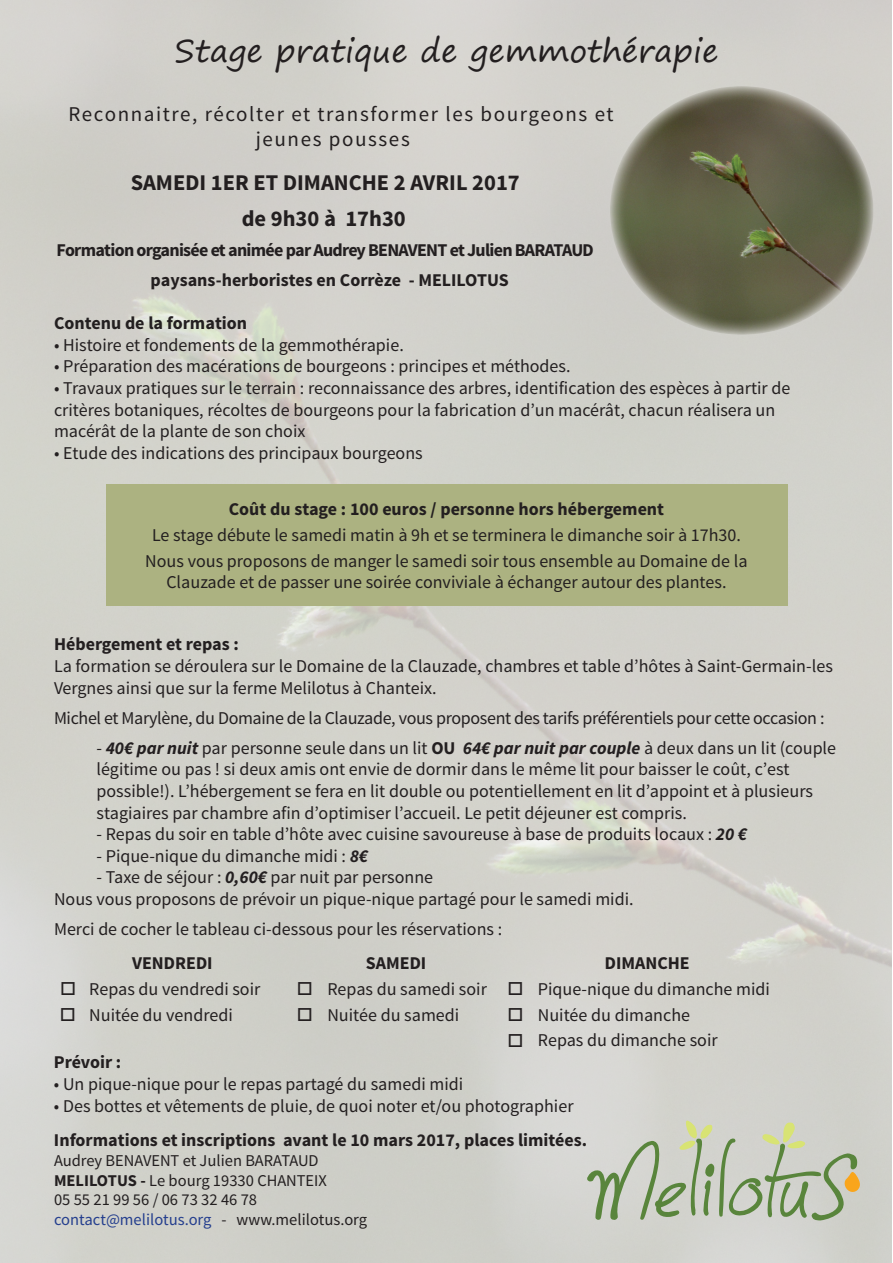
<style>
.page{position:relative;width:893px;height:1263px;background:#fff}
.page>*{position:absolute;margin:0;border:0;box-sizing:border-box;transform-origin:0 0}
.t1{font:31.5px "Segoe Print";color:#231f20}
.t2{font:700 22.5px/35.5px "Source Sans Pro";color:#231f20;text-align:center}
.t3{font:21px/25.2px "Source Sans Pro";letter-spacing:.075em;color:#231f20}
.t4{font:18px/21.6px "Source Sans Pro";color:#231f20}
.t5{font:700 18px "Source Sans Pro";color:#231f20}
.t6{font:18px "Source Sans Pro";letter-spacing:-.02em;color:#231f20}
.t7{font:700 18px "Source Sans Pro";letter-spacing:-.04em;color:#231f20}
.t8{font:16.5px/19.8px "Source Sans Pro";color:#231f20}
.t9{font:700 16.5px "Source Sans Pro";color:#231f20}
.s1{font-weight:700;font-style:italic}
.s2{font-weight:700}
.s3{color:#253f8e}
</style>
<div class="page">
<div style="left:106px;top:484px;width:681px;height:121px;background:#acb281"></div>
<img style="left:610px;top:86px;width:263px;height:249px">
<svg style="left:587px;top:1120px;width:273px;height:100px;background:#bfc6b2"></svg>
<h1 class="t1" style="left:174px;top:22px;width:546px">Stage pratique de gemmothérapie</h1>
<p class="t3" style="left:256px;top:102px;width:359px;text-indent:-187px">Reconnaitre, récolter et transformer les bourgeons et jeunes pousses</p>
<p class="t2" style="left:131px;top:166px;width:391px">samedi 1er et dimanche 2 avril 2017 de 9h30 à 17h30</p>
<p class="t7" style="left:57px;top:238px;width:333px">Formation organisée et animée par Audrey BENAVENT</p>
<p class="t5" style="left:450px;top:238px;width:86px">et Julien BARATA</p>
<p class="t5" style="left:571px;top:238px;width:22px">UD</p>
<p class="t5" style="left:151px;top:268px;width:278px">paysans-herboristes en Corrèze - MELIL</p>
<p class="t5" style="left:465px;top:268px;width:44px">OTUS</p>
<p class="t5" style="left:54px;top:312px;width:195px">Contenu de la formation</p>
<p class="t4" style="left:54px;top:334px;width:351px">• Histoire et fondements de la gemmothérapie.</p>
<p class="t4" style="left:54px;top:356px;width:518px">• Préparation des macérations de bourgeons : principes et méthodes.</p>
<p class="t4" style="left:54px;top:377px;width:738px">• Travaux pratiques sur le terrain : reconnaissance des arbres, identification des espèces à partir de critères botaniques, récoltes de bourgeons pour la fabrication d’un macérât, chacun réalisera un macérât de la plante de son choix</p>
<p class="t4" style="left:54px;top:442px;width:370px">• Etude des indications des principaux bourgeons</p>
<p class="t5" style="left:229px;top:497px;width:437px">Coût du stage : 100 euros / personne hors hébergement</p>
<p class="t4" style="left:145px;top:522px;width:604px;line-height:25.8px;text-align:center">Le stage débute le samedi matin à 9h et se terminera le dimanche soir à 17h30.<br>Nous vous proposons de manger le samedi soir tous ensemble au Domaine de la</p>
<p class="t4" style="left:166px;top:572px;width:562px">Clauzade et de passer une soirée conviviale à échanger autour des plantes.</p>
<p class="t5" style="left:54px;top:633px;width:186px">Hébergement et repas :</p>
<p class="t4" style="left:54px;top:655px;width:780px">La formation se déroulera sur le Domaine de la Clauzade, chambres et table d’hôtes à Saint-Germain-les<br>Vergnes ainsi que sur la ferme Melilotus à Chanteix.</p>
<p class="t6" style="left:54px;top:707px;width:772px">Michel et Marylène, du Domaine de la Clauzade, vous proposent des tarifs préférentiels pour cette occasion :</p>
<p class="t4" style="left:97px;top:737px;width:741px">- <span class="s1">40€ par nuit</span> par personne seule dans un lit <span class="s2">OU</span> <span class="s1">64€ par nuit par couple</span> à deux dans un lit (couple légitime ou pas ! si deux amis ont envie de dormir dans le même lit pour baisser le coût, c’est possible!). L’hébergement se fera en lit double ou potentiellement en lit d’appoint et à plusieurs stagiaires par chambre afin d’optimiser l’accueil. Le petit déjeuner est compris.</p>
<p class="t4" style="left:97px;top:824px;width:652px">- Repas du soir en table d’hôte avec cuisine savoureuse à base de produits locaux : <span class="s1">20 €</span></p>
<p class="t4" style="left:97px;top:845px;width:273px">- Pique-nique du dimanche midi : <span class="s1">8€</span></p>
<p class="t4" style="left:54px;top:867px;width:581px;text-indent:43px">- Taxe de séjour : <span class="s1">0,60€</span> par nuit par personne<br>Nous vous proposons de prévoir un pique-nique partagé pour le samedi midi.</p>
<p class="t4" style="left:54px;top:919px;width:450px">Merci de cocher le tableau ci-dessous pour les réservations :</p>
<p class="t5" style="left:132px;top:952px;width:11px">VENDREDI</p>
<p class="t5" style="left:366px;top:952px;width:11px">SAMEDI</p>
<p class="t5" style="left:605px;top:952px;width:12px">DIMANCHE</p>
<p class="t4" style="left:60px;top:978px;width:202px">□ Repas du vendredi soir</p>
<p class="t4" style="left:297px;top:978px;width:475px">□ Repas du samedi soir □ Pique-nique du dimanche midi</p>
<p class="t4" style="left:60px;top:1004px;width:174px">□ Nuitée du vendredi</p>
<p class="t4" style="left:297px;top:1004px;width:164px">□ Nuitée du samedi</p>
<p class="t4" style="left:507px;top:1004px;width:184px">□ Nuitée du dimanche</p>
<p class="t4" style="left:507px;top:1030px;width:212px">□ Repas du dimanche soir</p>
<p class="t5" style="left:54px;top:1051px;width:69px">Prévoir :</p>
<p class="t4" style="left:54px;top:1073px;width:411px">• Un pique-nique pour le repas partagé du samedi midi</p>
<p class="t4" style="left:54px;top:1095px;width:521px">• Des bottes et vêtements de pluie, de quoi noter et/ou photographier</p>
<p class="t5" style="left:54px;top:1128px;width:535px">Informations et inscriptions avant le 10 mars 2017, places limitées.</p>
<p class="t8" style="left:54px;top:1151px;width:266px">Audrey BENAVENT et Julien BARATAUD</p>
<p class="t9" style="left:54px;top:1169px;width:10px">MELIL</p>
<p class="t8" style="left:54px;top:1170px;width:315px;text-indent:43px"><span class="s2">OTUS -</span> Le bourg 19330 CHANTEIX<br>05 55 21 99 56 / 06 73 32 46 78 <span class="s3">contact@melilotus.org</span> - www.melilotus.org</p>
</div>
